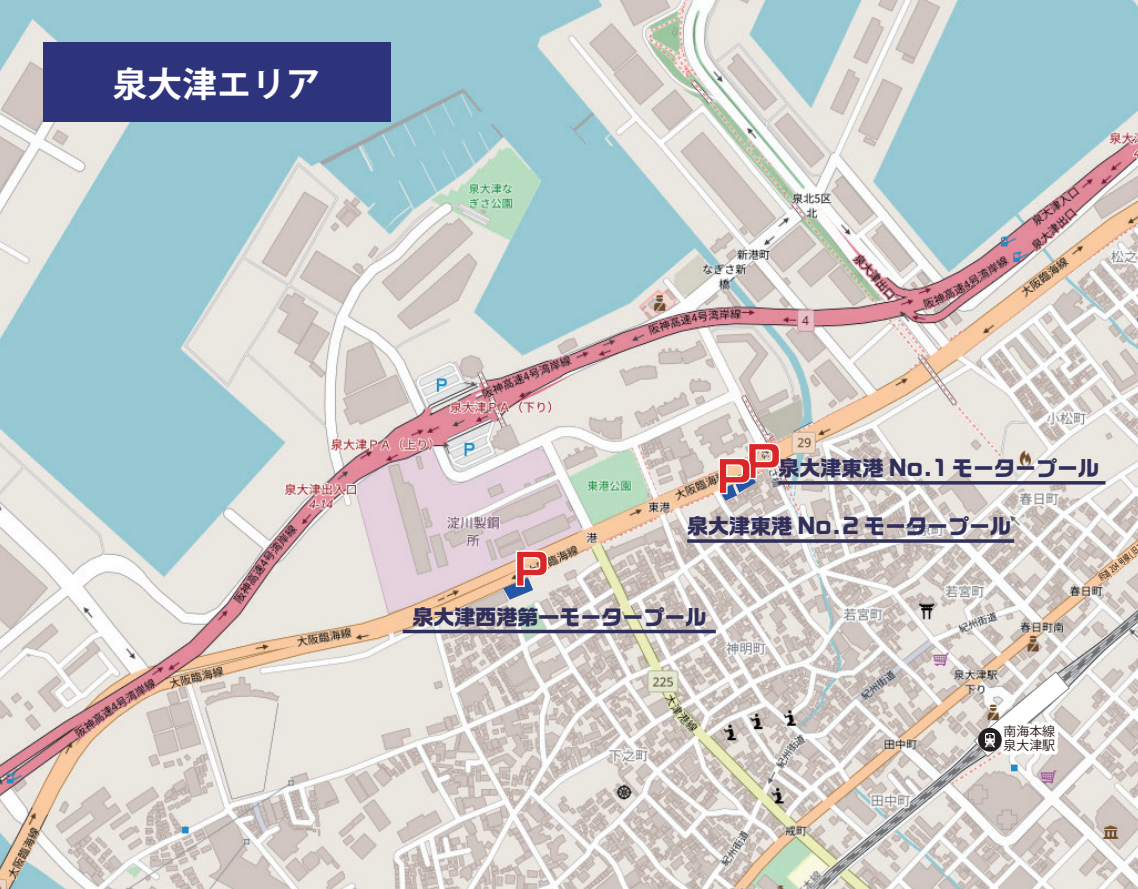
<style>
.page{position:relative;width:1138px;height:889px;background:#fff}
.page>*{position:absolute;margin:0;border:0;box-sizing:border-box;transform-origin:0 0}
.t1{font:700 34.65px "Koz Go Pr 6 N";color:#fff}
.t2{font:700 21px "Ro G San Srf Std";color:#302e5a}
.t3{font:12.95px/14px "Koz Go Pr 6 N";color:#030303}
.t4{font:8.75px "Koz Go Pr 6 N";color:#030303;scale:.68 1}
</style>
<div class="page">
<img style="left:0;top:0;width:1138px;height:888px">
<hr style="left:778px;top:481px;width:327px;height:3px;background:#302e5a">
<hr style="left:687px;top:539px;width:327px;height:3px;background:#302e5a">
<svg style="left:403px;top:629px;width:313px;height:4px"></svg>
<svg style="left:503px;top:549px;width:46px;height:50px;background:#cc9d9e"></svg>
<svg style="left:718px;top:442px;width:63px;height:58px;background:#cf9899"></svg>
<div style="left:43px;top:42px;width:347px;height:80px;background:#2e347c"></div>
<svg style="left:962px;top:670px;width:108px;height:120px"></svg>
<svg style="left:1097px;top:542px;width:41px;height:41px;background:#e7d2c0"></svg>
<h1 class="t1" style="left:113px;top:65px;width:210px">泉大津エリア</h1>
<p class="t2" style="left:778px;top:453px;width:322px">泉大津東港 No.1 モータープール</p>
<p class="t2" style="left:687px;top:511px;width:325px">泉大津東港 No.2 モータープール</p>
<p class="t2" style="left:412px;top:602px;width:295px">泉大津西港第一モータープール</p>
<p class="t4" style="left:1097px;top:575px;width:71px;rotate:-39deg">府道 204 号線 ( 旧</p>
<p class="t3" style="left:1003px;top:724px;width:53px">南海本線泉大津駅</p>
</div>
